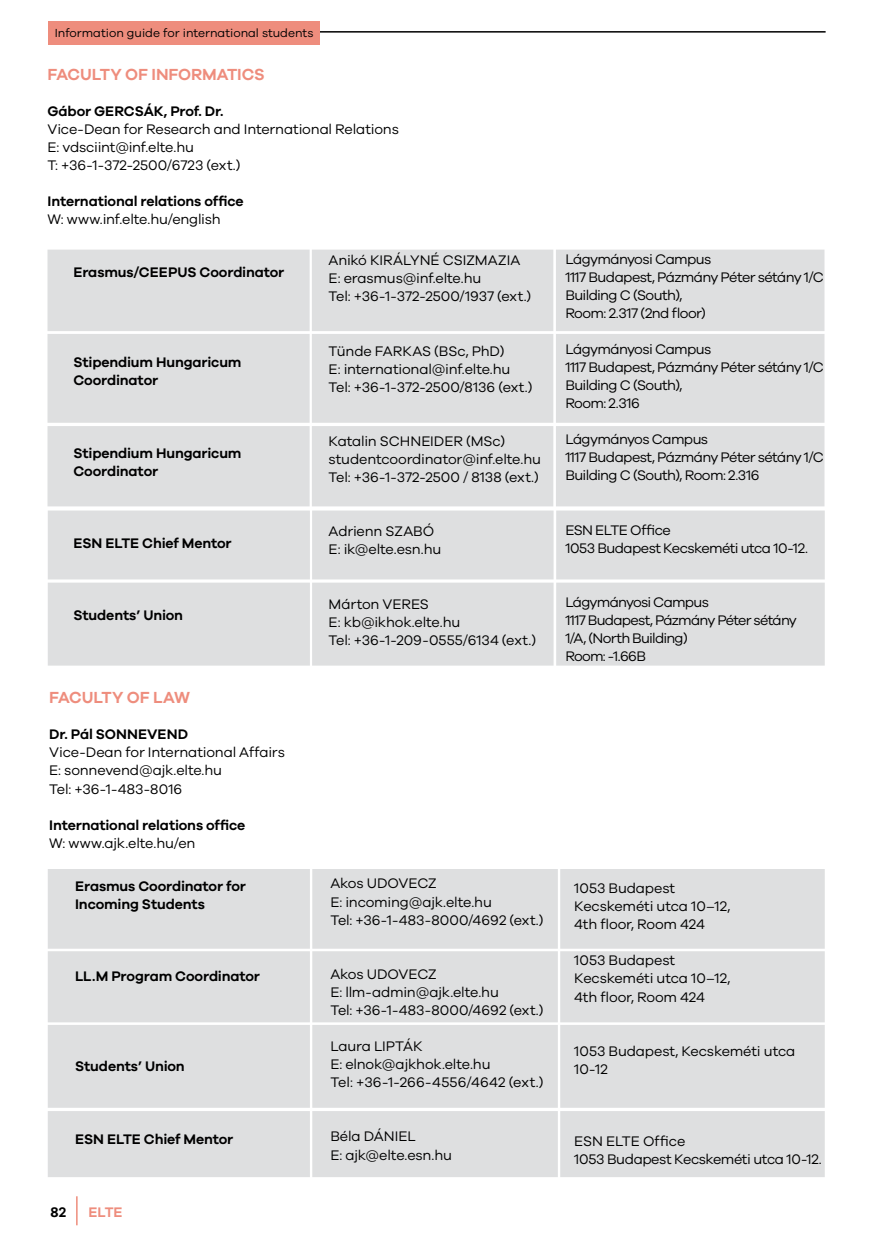
<style>
.page{position:relative;width:874px;height:1241px;background:#fff}
.page>*{position:absolute;margin:0;border:0;box-sizing:border-box;transform-origin:0 0}
.t1{font:600 16.62px "Galano Grotesque";letter-spacing:-.005em;color:#ee8d7d}
.t2{font:14.35px/18px "Galano Grotesque";letter-spacing:-.02em;color:#000}
.t3{font:600 14.35px/18px "Galano Grotesque";letter-spacing:-.01em;color:#000}
.t4{font:14.35px/18px "Galano Grotesque";letter-spacing:-.04em;color:#000}
.t5{font:14.35px/18px "Galano Grotesque";letter-spacing:-.05em;color:#000}
.t6{font:600 14.35px "Galano Grotesque";color:#ee8d7d}
.t7{font:12.08px "Galano Grotesque";color:#000}
</style>
<div class="page">
<hr style="left:181px;top:31px;width:644px;height:2px;background:#000">
<hr style="left:76px;top:1195px;width:2px;height:29px;background:#ee8d7d">
<div style="left:48px;top:21px;width:272px;height:23px;background:#ee8d7d"></div>
<div style="left:47px;top:249px;width:262px;height:82px;background:#dedfe0"></div>
<div style="left:312px;top:249px;width:241px;height:82px;background:#dedfe0"></div>
<div style="left:555px;top:249px;width:269px;height:82px;background:#dedfe0"></div>
<div style="left:47px;top:334px;width:262px;height:88px;background:#dedfe0"></div>
<div style="left:312px;top:334px;width:241px;height:88px;background:#dedfe0"></div>
<div style="left:555px;top:334px;width:269px;height:88px;background:#dedfe0"></div>
<div style="left:47px;top:426px;width:262px;height:80px;background:#dedfe0"></div>
<div style="left:312px;top:426px;width:241px;height:80px;background:#dedfe0"></div>
<div style="left:555px;top:426px;width:269px;height:80px;background:#dedfe0"></div>
<div style="left:48px;top:510px;width:262px;height:69px;background:#dedfe0"></div>
<div style="left:48px;top:582px;width:262px;height:83px;background:#dedfe0"></div>
<div style="left:48px;top:868px;width:262px;height:80px;background:#dedfe0"></div>
<div style="left:312px;top:868px;width:245px;height:80px;background:#dedfe0"></div>
<div style="left:560px;top:868px;width:264px;height:80px;background:#dedfe0"></div>
<div style="left:48px;top:950px;width:262px;height:72px;background:#dedfe0"></div>
<div style="left:312px;top:950px;width:245px;height:72px;background:#dedfe0"></div>
<div style="left:560px;top:950px;width:264px;height:72px;background:#dedfe0"></div>
<div style="left:48px;top:1024px;width:262px;height:83px;background:#dedfe0"></div>
<div style="left:312px;top:1024px;width:245px;height:83px;background:#dedfe0"></div>
<div style="left:560px;top:1024px;width:264px;height:83px;background:#dedfe0"></div>
<div style="left:48px;top:1110px;width:262px;height:66px;background:#dedfe0"></div>
<div style="left:312px;top:1110px;width:245px;height:66px;background:#dedfe0"></div>
<div style="left:560px;top:1110px;width:264px;height:66px;background:#dedfe0"></div>
<div style="left:312px;top:510px;width:241px;height:69px;background:#dedfe0"></div>
<div style="left:312px;top:582px;width:241px;height:83px;background:#dedfe0"></div>
<div style="left:556px;top:510px;width:268px;height:69px;background:#dedfe0"></div>
<div style="left:556px;top:582px;width:268px;height:83px;background:#dedfe0"></div>
<p class="t7" style="left:55px;top:26px;width:260px">Information guide for international students</p>
<p class="t1" style="left:47px;top:64px;width:218px">FACULTY OF INFORMATICS</p>
<p class="t3" style="left:47px;top:101px;width:178px">Gábor GERCSÁK, Prof. Dr.</p>
<p class="t2" style="left:47px;top:119px;width:353px">Vice-Dean for Research and International Relations<br>E: vdsciint@inf.elte.hu<br>T: +36-1-372-2500/6723 (ext.)</p>
<p class="t3" style="left:47px;top:192px;width:198px">International relations office</p>
<p class="t2" style="left:47px;top:210px;width:175px">W: www.inf.elte.hu/english</p>
<p class="t3" style="left:73px;top:263px;width:212px">Erasmus/CEEPUS Coordinator</p>
<p class="t3" style="left:73px;top:353px;width:170px">Stipendium Hungaricum<br>Coordinator</p>
<p class="t3" style="left:73px;top:443px;width:170px">Stipendium Hungaricum<br>Coordinator</p>
<p class="t3" style="left:73px;top:533px;width:160px">ESN ELTE Chief Mentor</p>
<p class="t3" style="left:73px;top:606px;width:111px">Students’ Union</p>
<p class="t1" style="left:49px;top:687px;width:142px">FACULTY OF LAW</p>
<p class="t3" style="left:49px;top:725px;width:140px">Dr. Pál SONNEVEND</p>
<p class="t2" style="left:49px;top:743px;width:237px">Vice-Dean for International Affairs<br>E: sonnevend@ajk.elte.hu<br>Tel: +36-1-483-8016</p>
<p class="t3" style="left:49px;top:815px;width:198px">International relations office</p>
<p class="t2" style="left:49px;top:833px;width:148px">W: www.ajk.elte.hu/en</p>
<p class="t3" style="left:75px;top:876px;width:172px">Erasmus Coordinator for<br>Incoming Students</p>
<p class="t3" style="left:75px;top:966px;width:186px">LL.M Program Coordinator</p>
<p class="t3" style="left:75px;top:1056px;width:111px">Students’ Union</p>
<p class="t3" style="left:75px;top:1129px;width:160px">ESN ELTE Chief Mentor</p>
<p class="t3" style="left:50px;top:1202px;width:17px">82</p>
<p class="t6" style="left:88px;top:1203px;width:35px">ELTE</p>
<p class="t2" style="left:328px;top:251px;width:204px">Anikó KIRÁLYNÉ CSIZMAZIA<br>E: erasmus@inf.elte.hu<br>Tel: +36-1-372-2500/1937 (ext.)</p>
<p class="t2" style="left:328px;top:341px;width:205px">Tünde FARKAS (BSc, PhD)<br>E: international@inf.elte.hu<br>Tel: +36-1-372-2500/8136 (ext.)</p>
<p class="t2" style="left:328px;top:431px;width:214px">Katalin SCHNEIDER (MSc) studentcoordinator@inf.elte.hu<br>Tel: +36-1-372-2500 / 8138 (ext.)</p>
<p class="t2" style="left:328px;top:522px;width:114px">Adrienn SZABÓ<br>E: ik@elte.esn.hu</p>
<p class="t2" style="left:328px;top:594px;width:209px">Márton VERES<br>E: kb@ikhok.elte.hu<br>Tel: +36-1-209-0555/6134 (ext.)</p>
<p class="t2" style="left:330px;top:874px;width:215px">Akos UDOVECZ<br>E: incoming@ajk.elte.hu<br>Tel: +36-1-483-8000/4692 (ext.)</p>
<p class="t2" style="left:330px;top:964px;width:215px">Akos UDOVECZ<br>E: llm-admin@ajk.elte.hu<br>Tel: +36-1-483-8000/4692 (ext.)</p>
<p class="t2" style="left:330px;top:1036px;width:215px">Laura LIPTÁK<br>E: elnok@ajkhok.elte.hu<br>Tel: +36-1-266-4556/4642 (ext.)</p>
<p class="t2" style="left:330px;top:1126px;width:123px">Béla DÁNIEL<br>E: ajk@elte.esn.hu</p>
<p class="t4" style="left:565px;top:249px;width:260px">Lágymányosi Campus<br>1117 Budapest, Pázmány Péter sétány 1/C<br>Building C (South),<br>Room: 2.317 (2nd floor)</p>
<p class="t4" style="left:565px;top:339px;width:260px">Lágymányosi Campus<br>1117 Budapest, Pázmány Péter sétány 1/C<br>Building C (South),<br>Room: 2.316</p>
<p class="t4" style="left:565px;top:430px;width:260px">Lágymányos Campus<br>1117 Budapest, Pázmány Péter sétány 1/C<br>Building C (South), Room: 2.316</p>
<p class="t2" style="left:565px;top:520px;width:244px">ESN ELTE Office<br>1053 Budapest Kecskeméti utca 10-12.</p>
<p class="t5" style="left:565px;top:592px;width:233px">Lágymányosi Campus<br>1117 Budapest, Pázmány Péter sétány<br>1/A, (North Building)<br>Room: -1.66B</p>
<p class="t2" style="left:574px;top:878px;width:158px">1053 Budapest<br>Kecskeméti utca 10–12,<br>4th floor, Room 424</p>
<p class="t2" style="left:574px;top:950px;width:158px">1053 Budapest<br>Kecskeméti utca 10–12,<br>4th floor, Room 424</p>
<p class="t2" style="left:574px;top:1041px;width:222px">1053 Budapest, Kecskeméti utca<br>10-12</p>
<p class="t2" style="left:574px;top:1131px;width:249px">ESN ELTE Office<br>1053 Budapest Kecskeméti utca 10-12.</p>
</div>
